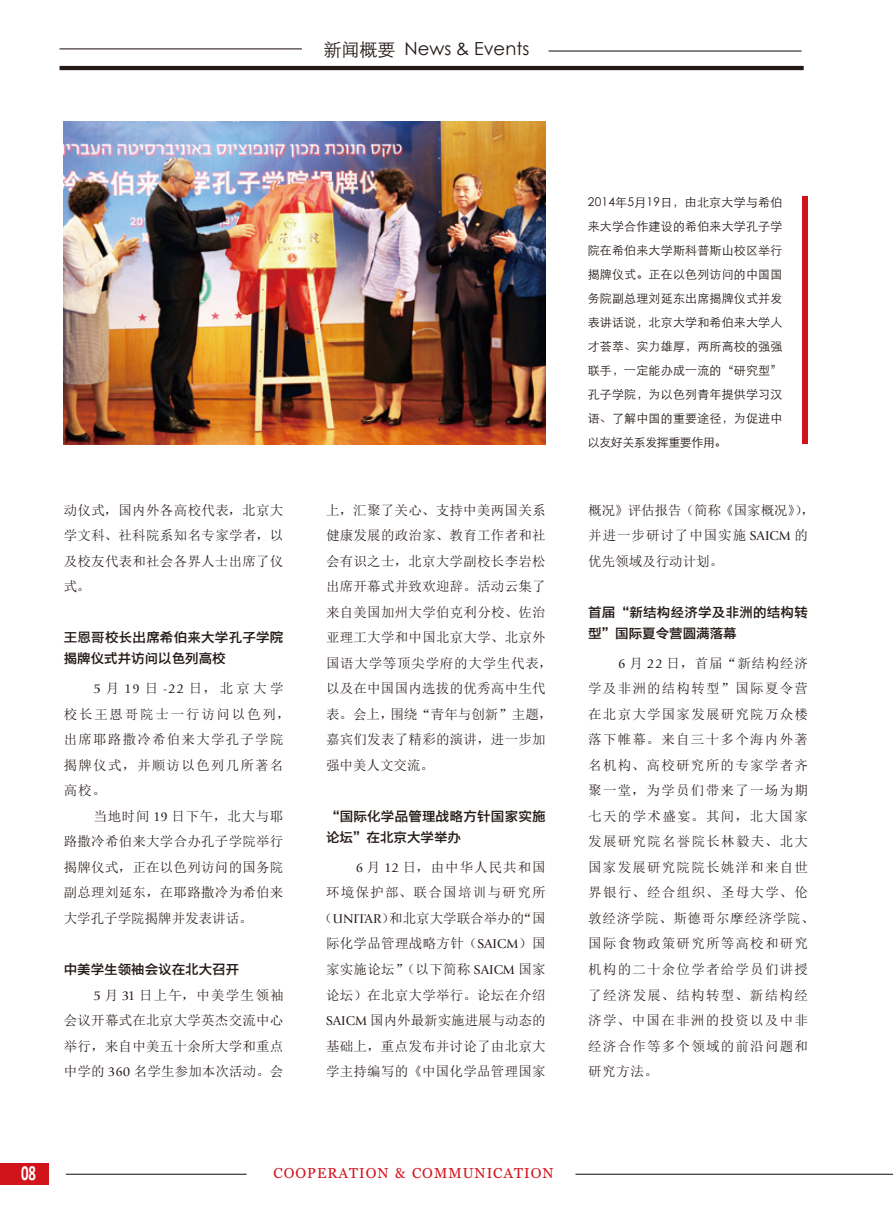
<style>
.page{position:relative;width:893px;height:1212px;background:#fff}
.page>*{position:absolute;margin:0;border:0;box-sizing:border-box;transform-origin:0 0}
.t1{font:700 21.6px "Calibri";color:#fff;scale:.69 1}
.t2{font:18px "ST Xihei";color:#231916}
.t3{font:14.4px "Georgia";letter-spacing:.07em;color:#d1131c}
.正新闻{font:13.5px/25.5px "Sim Sun";letter-spacing:.025em;color:#231916;text-align:justify}
.正新闻-2{font:13.5px/25.5px "Sim Sun";letter-spacing:.09em;color:#231916}
.新闻H{font:13.5px/21px "FZYDZHJW GB1 0";letter-spacing:.02em;color:#231916}
.正新闻-3{font:13.5px/25.5px "Sim Sun";letter-spacing:.095em;color:#231916}
.正新闻-4{font:13.5px/25.5px "Sim Sun";color:#231916}
.新闻H-2{font:13.5px "FZYDZHJW GB1 0";color:#231916}
.编者按{font:12px/24px "ST Xihei";letter-spacing:.015em;color:#231916;text-align:justify}
.s1{font-family:"Giovanni Std"}
</style>
<div class="page">
<hr style="left:60px;top:48px;width:242px;height:1px;background:#231916">
<hr style="left:549px;top:50px;width:252px;height:2px;background:#231916">
<img style="left:64px;top:121px;width:482px;height:323px">
<div style="left:803px;top:196px;width:5px;height:248px;background:#d1131c"></div>
<hr style="left:66px;top:1174px;width:181px;height:1px;background:#231916">
<hr style="left:575px;top:1174px;width:318px;height:1px;background:#231916">
<div style="left:0;top:1162px;width:49px;height:22px;background:#d1131c"></div>
<hr style="left:60px;top:66px;width:744px;height:4px;background:#231916">
<h2 class="t2" style="left:323px;top:36px;width:207px">新闻概要 News &amp; Events</h2>
<p class="正新闻" style="left:64px;top:497px;width:221px">动仪式，国内外各高校代表，北京大学文科、社科院系知名专家学者，以及校友代表和社会各界人士出席了仪式。</p>
<p class="新闻H" style="left:64px;top:628px;width:221px">王恩哥校长出席希伯来大学孔子学院揭牌仪式并访问以色列高校</p>
<p class="正新闻-3" style="left:64px;top:676px;width:228px;text-indent:30px"><span class="s1">5</span> 月 <span class="s1">19</span> 日 <span class="s1">-22</span> 日，北京大学校长王恩哥院士一行访问以色列，出席耶路撒冷希伯来大学孔子学院揭牌仪式，并顺访以色列几所著名高校。</p>
<p class="正新闻" style="left:64px;top:803px;width:221px;text-indent:30px">当地时间 <span class="s1">19</span> 日下午，北大与耶路撒冷希伯来大学合办孔子学院举行揭牌仪式，正在以色列访问的国务院副总理刘延东，在耶路撒冷为希伯来大学孔子学院揭牌并发表讲话。</p>
<p class="新闻H-2" style="left:64px;top:962px;width:177px">中美学生领袖会议在北大召开</p>
<p class="正新闻" style="left:64px;top:982px;width:221px;text-indent:30px"><span class="s1">5</span> 月 <span class="s1">31</span> 日上午，中美学生领袖会议开幕式在北京大学英杰交流中心举行，来自中美五十余所大学和重点中学的 <span class="s1">360</span> 名学生参加本次活动。会</p>
<p class="正新闻" style="left:326px;top:497px;width:228px;text-align:left">上，汇聚了关心、支持中美两国关系健康发展的政治家、教育工作者和社会有识之士，北京大学副校长李岩松出席开幕式并致欢迎辞。活动云集了来自美国加州大学伯克利分校、佐治亚理工大学和中国北京大学、北京外国语大学等顶尖学府的大学生代表，以及在中国国内选拔的优秀高中生代表。会上，围绕“青年与创新”主题，嘉宾们发表了精彩的演讲，进一步加强中美人文交流。</p>
<p class="新闻H" style="left:326px;top:806px;width:221px">“国际化学品管理战略方针国家实施论坛”在北京大学举办</p>
<p class="正新闻" style="left:319px;top:854px;width:228px;text-align:right"><span class="s1">6</span> 月 <span class="s1">12</span> 日，由中华人民共和国<br>环境保护部、联合国培训与研究所（<span class="s1">UNITAR</span>）和北京大学联合举办的“国际化学品管理战略方针（<span class="s1">SAICM</span>）国家实施论坛”（以下简称 <span class="s1">SAICM</span> 国家论坛）在北京大学举行。论坛在介绍<br><span class="s1">SAICM</span> 国内外最新实施进展与动态的基础上，重点发布并讨论了由北京大学主持编写的《中国化学品管理国家</p>
<p class="编者按" style="left:588px;top:189px;width:196px">2014年5月19日，由北京大学与希伯来大学合作建设的希伯来大学孔子学院在希伯来大学斯科普斯山校区举行揭牌仪式。正在以色列访问的中国国务院副总理刘延东出席揭牌仪式并发表讲话说，北京大学和希伯来大学人才荟萃、实力雄厚，两所高校的强强联手，一定能办成一流的“研究型”孔子学院，为以色列青年提供学习汉语、了解中国的重要途径，为促进中以友好关系发挥重要作用。</p>
<p class="正新闻-4" style="left:588px;top:497px;width:228px">概况》评估报告（简称《国家概况》），并进一步研讨了中国实施 <span class="s1">SAICM</span> 的优先领域及行动计划。</p>
<p class="新闻H" style="left:588px;top:602px;width:221px">首届“新结构经济学及非洲的结构转型”国际夏令营圆满落幕</p>
<p class="正新闻-2" style="left:588px;top:650px;width:228px;text-indent:30px"><span class="s1">6</span> 月 <span class="s1">22</span> 日，首届“新结构经济学及非洲的结构转型”国际夏令营在北京大学国家发展研究院万众楼落下帷幕。来自三十多个海内外著名机构、高校研究所的专家学者齐聚一堂，为学员们带来了一场为期七天的学术盛宴。其间，北大国家发展研究院名誉院长林毅夫、北大国家发展研究院院长姚洋和来自世界银行、经合组织、圣母大学、伦敦经济学院、斯德哥尔摩经济学院、国际食物政策研究所等高校和研究机构的二十余位学者给学员们讲授了经济发展、结构转型、新结构经济学、中国在非洲的投资以及中非经济合作等多个领域的前沿问题和研究方法。</p>
<h1 class="t1" style="left:21px;top:1159px;width:23px">08</h1>
<p class="t3" style="left:274px;top:1163px;width:281px">COOPERATION &amp; COMMUNICATION</p>
</div>
